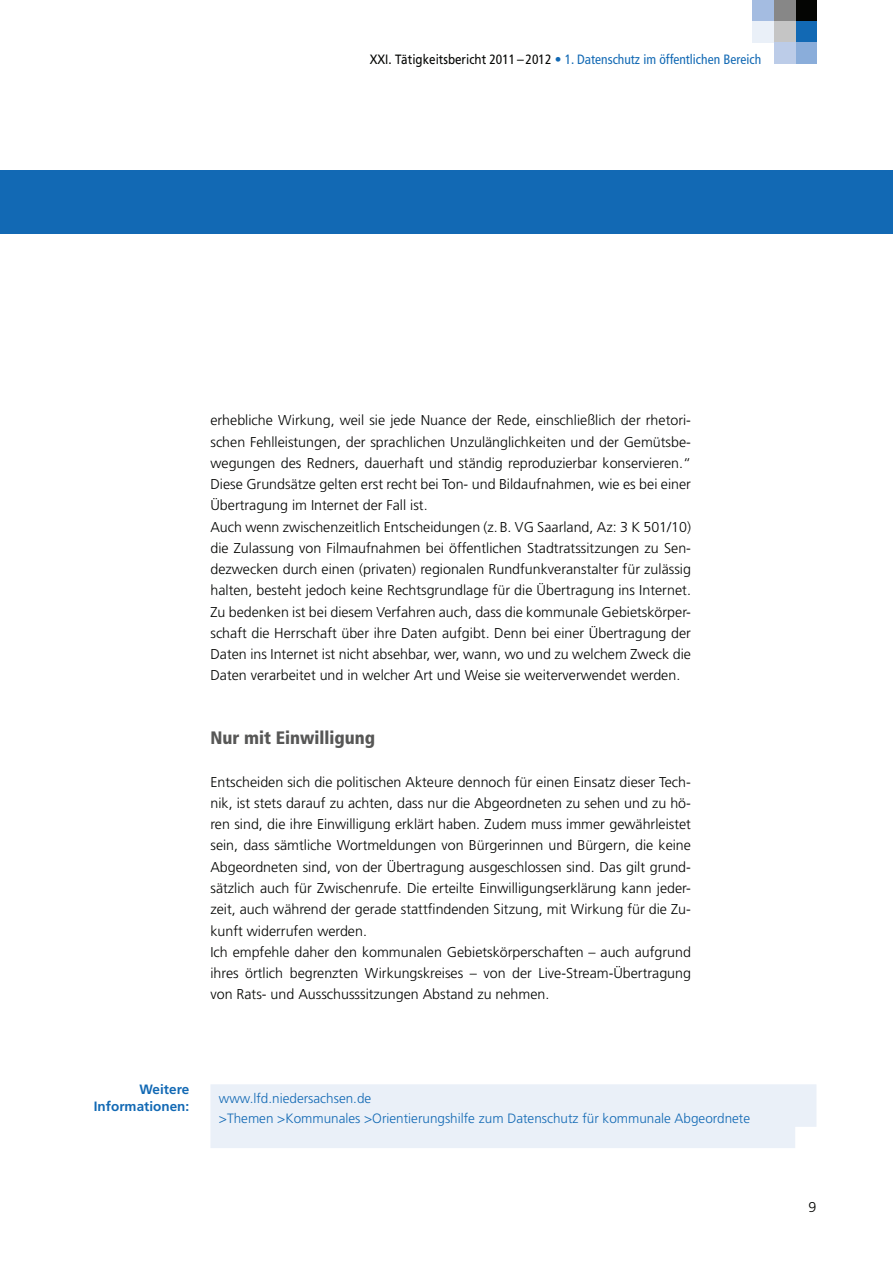
<style>
.page{position:relative;width:893px;height:1263px;background:#fff}
.page>*{position:absolute;margin:0;border:0;box-sizing:border-box;transform-origin:0 0}
.t1{font:900 condensed 18px "Frutiger LT Std";color:#575756}
.t2{font:300 14.25px/21.3px "Frutiger LT Std";color:#040503}
.t3{font:300 13.5px/20.4px "Frutiger LT Std";color:#1269b4}
.t4{font:condensed 13.5px "Frutiger LT Std";color:#1269b4}
.t5{font:700 13.5px/16.2px "Frutiger LT Std";color:#1269b4;text-align:right}
.s1{font-stretch:normal;color:#040503}
.s2{color:#040503}
</style>
<div class="page">
<div style="left:795px;top:0;width:21px;height:21px;background:#040503"></div>
<div style="left:774px;top:0;width:21px;height:21px;background:#878787"></div>
<div style="left:753px;top:0;width:21px;height:21px;background:#a4bce1"></div>
<div style="left:795px;top:21px;width:21px;height:22px;background:#1269b4"></div>
<div style="left:774px;top:21px;width:21px;height:22px;background:#c5c5c5"></div>
<div style="left:753px;top:21px;width:21px;height:22px;background:#eaf0f8"></div>
<div style="left:795px;top:43px;width:21px;height:21px;background:#8aadda"></div>
<div style="left:774px;top:43px;width:21px;height:21px;background:#bccce8"></div>
<div style="left:0;top:170px;width:893px;height:64px;background:#1269b4"></div>
<div style="left:210px;top:1084px;width:606px;height:64px;background:#eaf0f8"></div>
<p class="t4" style="left:370px;top:51px;width:393px"><span class="s1">XXI. Tätigkeitsbericht</span> <span class="s2">2011 – 2012</span> • 1. Datenschutz im öffentlichen Bereich</p>
<p class="t2" style="left:210px;top:410px;width:482px">erhebliche Wirkung, weil sie jede Nuance der Rede, einschließlich der rhetori&shy;schen Fehlleistungen, der sprachlichen Unzulänglichkeiten und der Gemütsbe&shy;wegungen des Redners, dauerhaft und ständig reproduzierbar konservieren.“ Diese Grundsätze gelten erst recht bei Ton- und Bildaufnahmen, wie es bei einer Übertragung im Internet der Fall ist.<br>Auch wenn zwischenzeitlich Entscheidungen (z. B. VG Saarland, Az: 3 K 501/10) die Zulassung von Filmaufnahmen bei öffentlichen Stadtratssitzungen zu Sen&shy;dezwecken durch einen (privaten) regionalen Rundfunkveranstalter für zulässig halten, besteht jedoch keine Rechtsgrundlage für die Übertragung ins Internet.<br>Zu bedenken ist bei diesem Verfahren auch, dass die kommunale Gebietskörper&shy;schaft die Herrschaft über ihre Daten aufgibt. Denn bei einer Übertragung der Daten ins Internet ist nicht absehbar, wer, wann, wo und zu welchem Zweck die Daten verarbeitet und in welcher Art und Weise sie weiterverwendet werden.</p>
<p class="t1" style="left:210px;top:730px;width:166px">Nur mit Einwilligung</p>
<p class="t2" style="left:210px;top:772px;width:482px">Entscheiden sich die politischen Akteure dennoch für einen Einsatz dieser Tech&shy;nik, ist stets darauf zu achten, dass nur die Abgeordneten zu sehen und zu hö&shy;ren sind, die ihre Einwilligung erklärt haben. Zudem muss immer gewährleistet sein, dass sämtliche Wortmeldungen von Bürgerinnen und Bürgern, die keine Abgeordneten sind, von der Übertragung ausgeschlossen sind. Das gilt grund&shy;sätzlich auch für Zwischenrufe. Die erteilte Einwilligungserklärung kann jeder&shy;zeit, auch während der gerade stattfindenden Sitzung, mit Wirkung für die Zu&shy;kunft widerrufen werden.<br>Ich empfehle daher den kommunalen Gebietskörperschaften – auch aufgrund ihres örtlich begrenzten Wirkungskreises – von der Live-Stream-Übertragung von Rats- und Ausschusssitzungen Abstand zu nehmen.</p>
<p class="t5" style="left:94px;top:1082px;width:97px">Weitere<br>Informationen:</p>
<p class="t3" style="left:219px;top:1089px;width:533px">www.lfd.niedersachsen.de<br>&gt;Themen &gt;Kommunales &gt;Orientierungshilfe zum Datenschutz für kommunale Abgeordnete</p>
<p class="t2" style="left:808px;top:1197px;width:9px">9</p>
</div>
